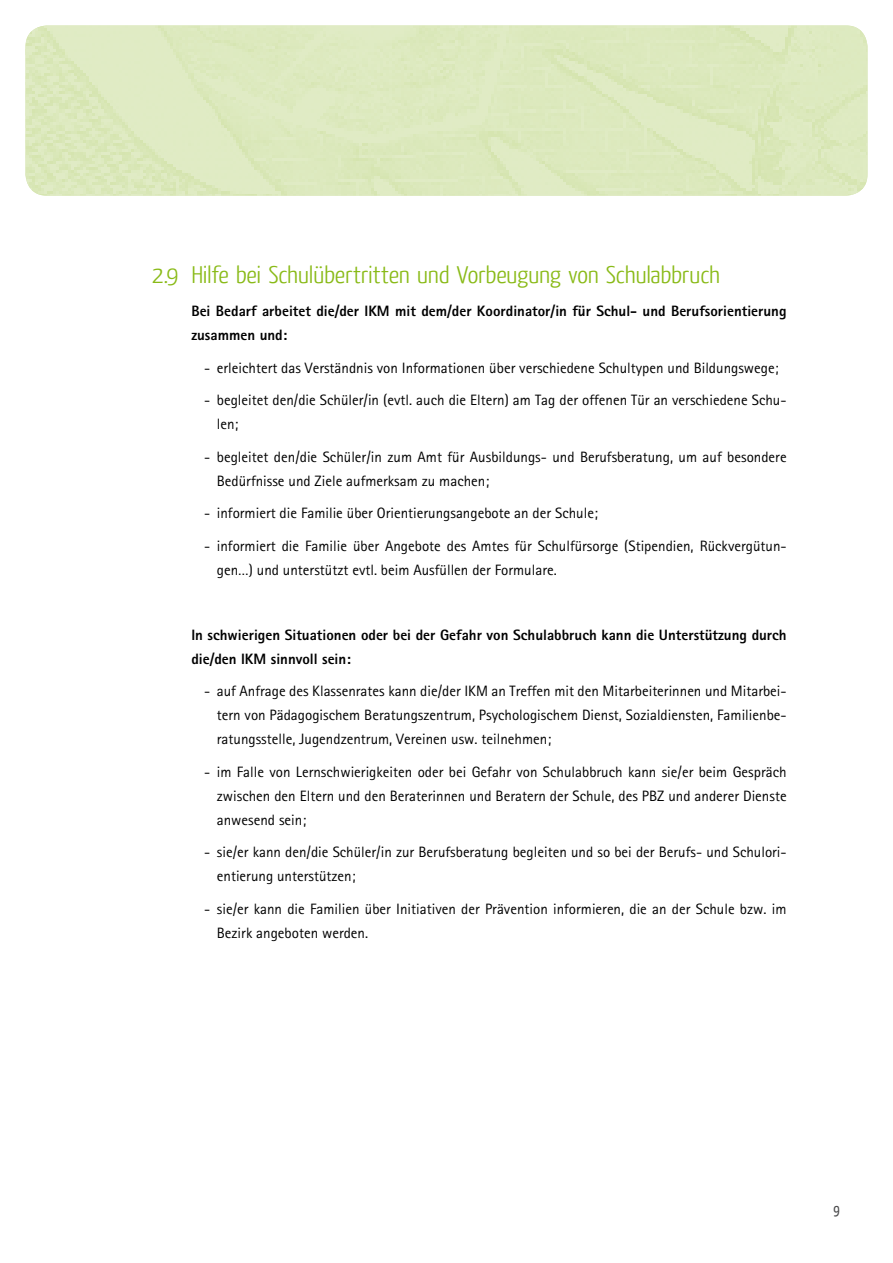
<style>
.page{position:relative;width:893px;height:1263px;background:#fff}
.page>*{position:absolute;margin:0;border:0;box-sizing:border-box;transform-origin:0 0}
.t1{font:300 24px "Yanone Kaffeesatz";letter-spacing:-.01em;color:#89ba17;scale:1.15 1}
.t2{font:15px/24px "Rotis Sans Serif";color:#000}
.t3{font:800 15px/24px "Rotis Sans Serif";color:#000}
.t4{font:15px "Yanone Kaffeesatz";color:#4b4b4d}
</style>
<div class="page">
<img style="left:26px;top:26px;width:841px;height:170px">
<h1 class="t1" style="left:152px;top:259px;width:496px">2.9 Hilfe bei Schulübertritten und Vorbeugung von Schulabbruch</h1>
<p class="t3" style="left:191px;top:299px;width:597px">Bei Bedarf arbeitet die/der IKM mit dem/der Koordinator/in für Schul- und Berufsorientierung zusammen und:</p>
<p class="t2" style="left:204px;top:356px;width:576px">- erleichtert das Verständnis von Informationen über verschiedene Schultypen und Bildungswege;</p>
<p class="t2" style="left:217px;top:388px;width:571px;text-indent:-13px">- begleitet den/die Schüler/in (evtl. auch die Eltern) am Tag der offenen Tür an verschiedene Schu&shy;len;</p>
<p class="t2" style="left:217px;top:445px;width:571px;text-indent:-13px">- begleitet den/die Schüler/in zum Amt für Ausbildungs- und Berufsberatung, um auf besondere<br>Bedürfnisse und Ziele aufmerksam zu machen;</p>
<p class="t2" style="left:204px;top:501px;width:395px">- informiert die Familie über Orientierungsangebote an der Schule;</p>
<p class="t2" style="left:217px;top:534px;width:571px;text-indent:-13px">- informiert die Familie über Angebote des Amtes für Schulfürsorge (Stipendien, Rückvergütun&shy;gen…) und unterstützt evtl. beim Ausfüllen der Formulare.</p>
<p class="t3" style="left:191px;top:623px;width:597px">In schwierigen Situationen oder bei der Gefahr von Schulabbruch kann die Unterstützung durch die/den IKM sinnvoll sein:</p>
<p class="t2" style="left:217px;top:679px;width:571px;text-align:justify;text-indent:-13px">- auf Anfrage des Klassenrates kann die/der IKM an Treffen mit den Mitarbeiterinnen und Mitarbei&shy;tern von Pädagogischem Beratungszentrum, Psychologischem Dienst, Sozialdiensten, Familienbe&shy;ratungsstelle, Jugendzentrum, Vereinen usw. teilnehmen;</p>
<p class="t2" style="left:217px;top:760px;width:571px;text-align:justify;text-indent:-13px">- im Falle von Lernschwierigkeiten oder bei Gefahr von Schulabbruch kann sie/er beim Gespräch zwischen den Eltern und den Beraterinnen und Beratern der Schule, des PBZ und anderer Dienste anwesend sein;</p>
<p class="t2" style="left:217px;top:840px;width:571px;text-indent:-13px">- sie/er kann den/die Schüler/in zur Berufsberatung begleiten und so bei der Berufs- und Schulori&shy;entierung unterstützen;</p>
<p class="t2" style="left:217px;top:897px;width:571px;text-indent:-13px">- sie/er kann die Familien über Initiativen der Prävention informieren, die an der Schule bzw. im<br>Bezirk angeboten werden.</p>
<p class="t4" style="left:833px;top:1200px;width:8px">9</p>
</div>
